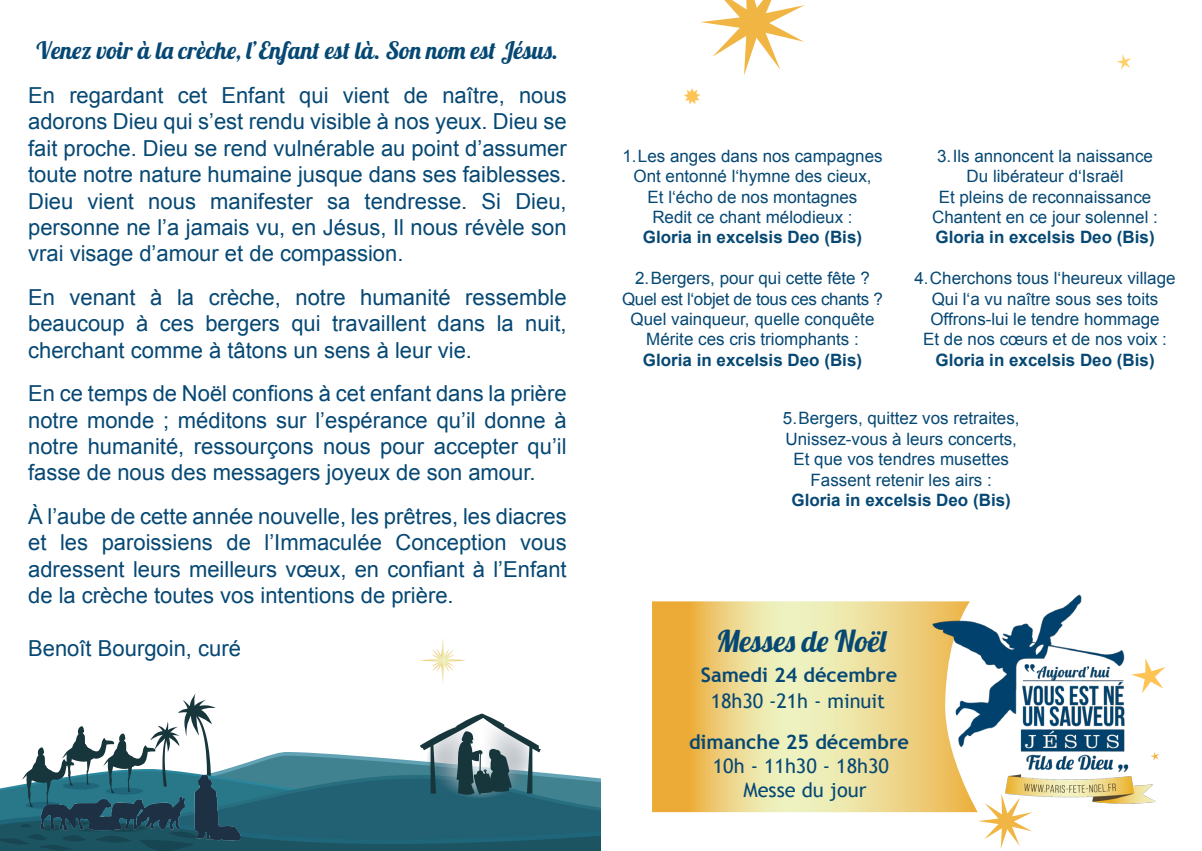
<style>
.page{position:relative;width:1202px;height:851px;background:#fff}
.page>*{position:absolute;margin:0;border:0;box-sizing:border-box;transform-origin:0 0}
.t1{font:30px "Lobster 1.4";color:#064874}
.t2{font:24px "Lobster 1.4";color:#064874}
.t3{font:22px/26.4px "Arial";color:#064874;text-align:justify}
.t4{font:20px "Trebuchet MS";color:#064874}
.t5{font:700 20px "Trebuchet MS";color:#064874}
.t6{font:17px "Arial";color:#064874}
.t7{font:700 17px "Arial";color:#064874}
.t8{font:17px "Arial";letter-spacing:-.02em;color:#064874}
</style>
<div class="page">
<svg style="left:1116px;top:54px;width:15px;height:16px"></svg>
<svg style="left:652px;top:601px;width:263px;height:211px;background:#edd78c"></svg>
<svg style="left:978px;top:812px;width:54px;height:37px"></svg>
<svg style="left:684px;top:88px;width:16px;height:16px"></svg>
<svg style="left:0;top:693px;width:601px;height:157px"></svg>
<svg style="left:420px;top:638px;width:46px;height:45px"></svg>
<img style="left:915px;top:594px;width:250px;height:218px">
<svg style="left:701px;top:0;width:104px;height:75px"></svg>
<img style="left:36px;top:759px;width:201px;height:77px">
<img style="left:183px;top:770px;width:58px;height:77px">
<p class="t2" style="left:37px;top:35px;width:523px">Venez voir à la crèche, l’Enfant est là. Son nom est Jésus.</p>
<p class="t3" style="left:28px;top:82px;width:540px">En regardant cet Enfant qui vient de naître, nous adorons Dieu qui s’est rendu visible à nos yeux. Dieu se fait proche. Dieu se rend vulnérable au point d’assumer toute notre nature humaine jusque dans ses faiblesses.<br>Dieu vient nous manifester sa tendresse. Si Dieu, personne ne l’a jamais vu, en Jésus, Il nous révèle son vrai visage d’amour et de compassion.</p>
<p class="t3" style="left:28px;top:284px;width:540px">En venant à la crèche, notre humanité ressemble beaucoup à ces bergers qui travaillent dans la nuit, cherchant comme à tâtons un sens à leur vie.</p>
<p class="t3" style="left:28px;top:380px;width:540px">En ce temps de Noël confions à cet enfant dans la prière notre monde ; méditons sur l’espérance qu’il donne à notre humanité, ressourçons nous pour accepter qu’il fasse de nous des messagers joyeux de son amour.</p>
<p class="t3" style="left:28px;top:503px;width:540px">À l’aube de cette année nouvelle, les prêtres, les diacres et les paroissiens de l’Immaculée Conception vous adressent leurs meilleurs vœux, en confiant à l’Enfant de la crèche toutes vos intentions de prière.</p>
<p class="t3" style="left:28px;top:635px;width:214px">Benoît Bourgoin, curé</p>
<p class="t1" style="left:716px;top:622px;width:171px">Messes de Noël</p>
<p class="t5" style="left:701px;top:662px;width:198px">Samedi 24 décembre</p>
<p class="t4" style="left:711px;top:689px;width:176px">18h30 -21h - minuit</p>
<p class="t5" style="left:689px;top:729px;width:222px">dimanche 25 décembre</p>
<p class="t4" style="left:713px;top:754px;width:178px">10h - 11h30 - 18h30</p>
<p class="t4" style="left:743px;top:778px;width:125px">Messe du jour</p>
<p class="t6" style="left:622px;top:145px;width:262px">1. Les anges dans nos campagnes</p>
<p class="t6" style="left:633px;top:165px;width:240px">Ont entonné l‘hymne des cieux,</p>
<p class="t6" style="left:648px;top:185px;width:211px">Et l‘écho de nos montagnes</p>
<p class="t6" style="left:652px;top:206px;width:202px">Redit ce chant mélodieux :</p>
<p class="t7" style="left:643px;top:226px;width:221px">Gloria in excelsis Deo (Bis)</p>
<p class="t6" style="left:635px;top:267px;width:236px">2. Bergers, pour qui cette fête ?</p>
<p class="t8" style="left:622px;top:287px;width:262px">Quel est l‘objet de tous ces chants ?</p>
<p class="t6" style="left:631px;top:308px;width:245px">Quel vainqueur, quelle conquête</p>
<p class="t6" style="left:646px;top:328px;width:214px">Mérite ces cris triomphants :</p>
<p class="t7" style="left:643px;top:348px;width:221px">Gloria in excelsis Deo (Bis)</p>
<p class="t6" style="left:937px;top:145px;width:217px">3. Ils annoncent la naissance</p>
<p class="t6" style="left:967px;top:165px;width:158px">Du libérateur d‘Israël</p>
<p class="t6" style="left:939px;top:185px;width:214px">Et pleins de reconnaissance</p>
<p class="t6" style="left:932px;top:206px;width:227px">Chantent en ce jour solennel :</p>
<p class="t7" style="left:935px;top:226px;width:221px">Gloria in excelsis Deo (Bis)</p>
<p class="t6" style="left:914px;top:267px;width:263px">4. Cherchons tous l‘heureux village</p>
<p class="t6" style="left:932px;top:287px;width:228px">Qui l‘a vu naître sous ses toits</p>
<p class="t6" style="left:930px;top:308px;width:231px">Offrons-lui le tendre hommage</p>
<p class="t6" style="left:923px;top:328px;width:245px">Et de nos cœurs et de nos voix :</p>
<p class="t7" style="left:935px;top:348px;width:221px">Gloria in excelsis Deo (Bis)</p>
<p class="t6" style="left:783px;top:407px;width:238px">5. Bergers, quittez vos retraites,</p>
<p class="t6" style="left:785px;top:427px;width:233px">Unissez-vous à leurs concerts,</p>
<p class="t6" style="left:793px;top:448px;width:217px">Et que vos tendres musettes</p>
<p class="t6" style="left:810px;top:468px;width:183px">Fassent retenir les airs :</p>
<p class="t7" style="left:792px;top:488px;width:221px">Gloria in excelsis Deo (Bis)</p>
</div>
